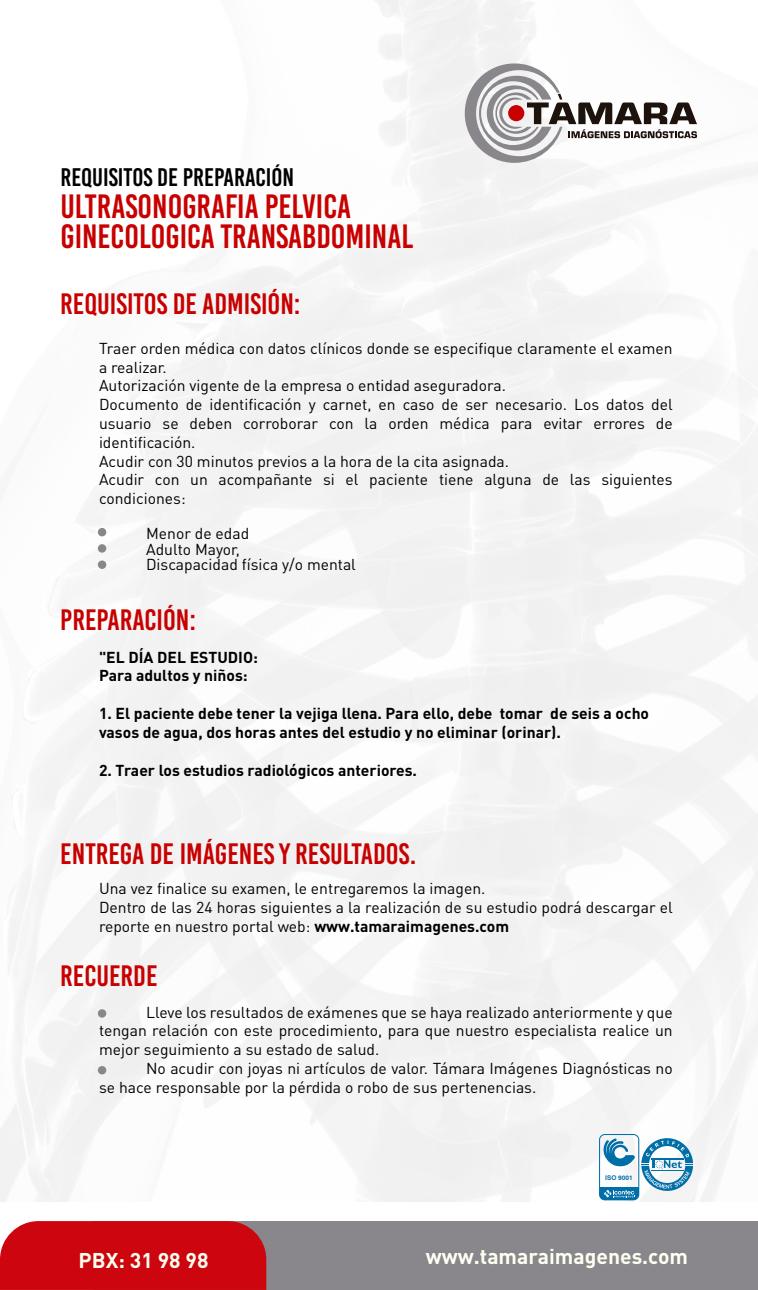
<style>
.page{position:relative;width:758px;height:1290px;background:#fff}
.page>*{position:absolute;margin:0;border:0;box-sizing:border-box;transform-origin:0 0}
.t1{font:33.77px/29.8px "Bebas Kai";color:#c80000}
.t2{font:29.57px "Bebas Kai";color:#c80000}
.t3{font:25.38px "Bebas Kai";color:#000}
.t4{font:700 21.18px "DIN Pro";color:#fdfff1}
.t5{font:15.75px/18.7px "DIN Pro";color:#000}
.t6{font:700 15.75px/18.7px "DIN Pro";color:#000}
.t7{font:700 6.48px "Swiss 721 BT";color:#006ea7}
.s1{font-weight:700}
</style>
<div class="page">
<img style="left:0;top:1px;width:757px;height:1201px">
<div style="left:98px;top:528px;width:8px;height:8px;background:#89878b;border-radius:50%"></div>
<div style="left:98px;top:544px;width:8px;height:9px;background:#89878b;border-radius:50%"></div>
<div style="left:98px;top:560px;width:8px;height:9px;background:#89878b;border-radius:50%"></div>
<div style="left:98px;top:1009px;width:8px;height:8px;background:#89878b;border-radius:50%"></div>
<div style="left:98px;top:1066px;width:8px;height:8px;background:#89878b;border-radius:50%"></div>
<div style="left:94px;top:1221px;width:663px;height:69px;background:#89878b"></div>
<div style="left:0;top:1221px;width:266px;height:69px;background:#cc050e"></div>
<svg style="left:464px;top:63px;width:232px;height:100px"></svg>
<svg style="left:598px;top:1134px;width:94px;height:66px"></svg>
<h3 class="t3" style="left:60px;top:164px;width:235px">REQUISITOS DE PREPARACIÓN</h3>
<h1 class="t1" style="left:60px;top:192px;width:354px">ULTRASONOGRAFIA PELVICA<br>GINECOLOGICA TRANSABDOMINAL</h1>
<h2 class="t2" style="left:60px;top:288px;width:242px">REQUISITOS DE ADMISIÓN:</h2>
<p class="t5" style="left:99px;top:338px;width:575px">Traer orden médica con datos clínicos donde se especifique claramente el examen a realizar.<br>Autorización vigente de la empresa o entidad aseguradora.<br>Documento de identificación y carnet, en caso de ser necesario. Los datos del usuario se deben corroborar con la orden médica para evitar errores de identificación.<br>Acudir con 30 minutos previos a la hora de la cita asignada.<br>Acudir con un acompañante si el paciente tiene alguna de las siguientes condiciones:</p>
<p class="t5" style="left:146px;top:525px;width:211px;line-height:15.8px">Menor de edad<br>Adulto Mayor,<br>Discapacidad física y/o mental</p>
<h2 class="t2" style="left:60px;top:604px;width:137px">PREPARACIÓN:</h2>
<p class="t6" style="left:99px;top:647px;width:160px">"EL DÍA DEL ESTUDIO:<br>Para adultos y niños:</p>
<p class="t6" style="left:99px;top:703px;width:551px">1. El paciente debe tener la vejiga llena. Para ello, debe tomar de seis a ocho vasos de agua, dos horas antes del estudio y no eliminar (orinar).</p>
<p class="t6" style="left:99px;top:760px;width:319px">2. Traer los estudios radiológicos anteriores.</p>
<h2 class="t2" style="left:60px;top:838px;width:357px">ENTREGA DE IMÁGENES Y RESULTADOS.</h2>
<p class="t5" style="left:99px;top:878px;width:575px">Una vez finalice su examen, le entregaremos la imagen.<br>Dentro de las 24 horas siguientes a la realización de su estudio podrá descargar el reporte en nuestro portal web: <span class="s1">www.tamaraimagenes.com</span></p>
<h2 class="t2" style="left:60px;top:960px;width:99px">RECUERDE</h2>
<p class="t5" style="left:99px;top:1002px;width:575px;text-align:justify;text-indent:47px">Lleve los resultados de exámenes que se haya realizado anteriormente y que tengan relación con este procedimiento, para que nuestro especialista realice un mejor seguimiento a su estado de salud.</p>
<p class="t5" style="left:99px;top:1058px;width:575px;text-indent:47px">No acudir con joyas ni artículos de valor. Támara Imágenes Diagnósticas no se hace responsable por la pérdida o robo de sus pertenencias.</p>
<p class="t7" style="left:604px;top:1174px;width:29px">ISO 9001</p>
<h3 class="t4" style="left:78px;top:1246px;width:131px">PBX: 31 98 98</h3>
<h3 class="t4" style="left:425px;top:1241px;width:263px">www.tamaraimagenes.com</h3>
</div>
